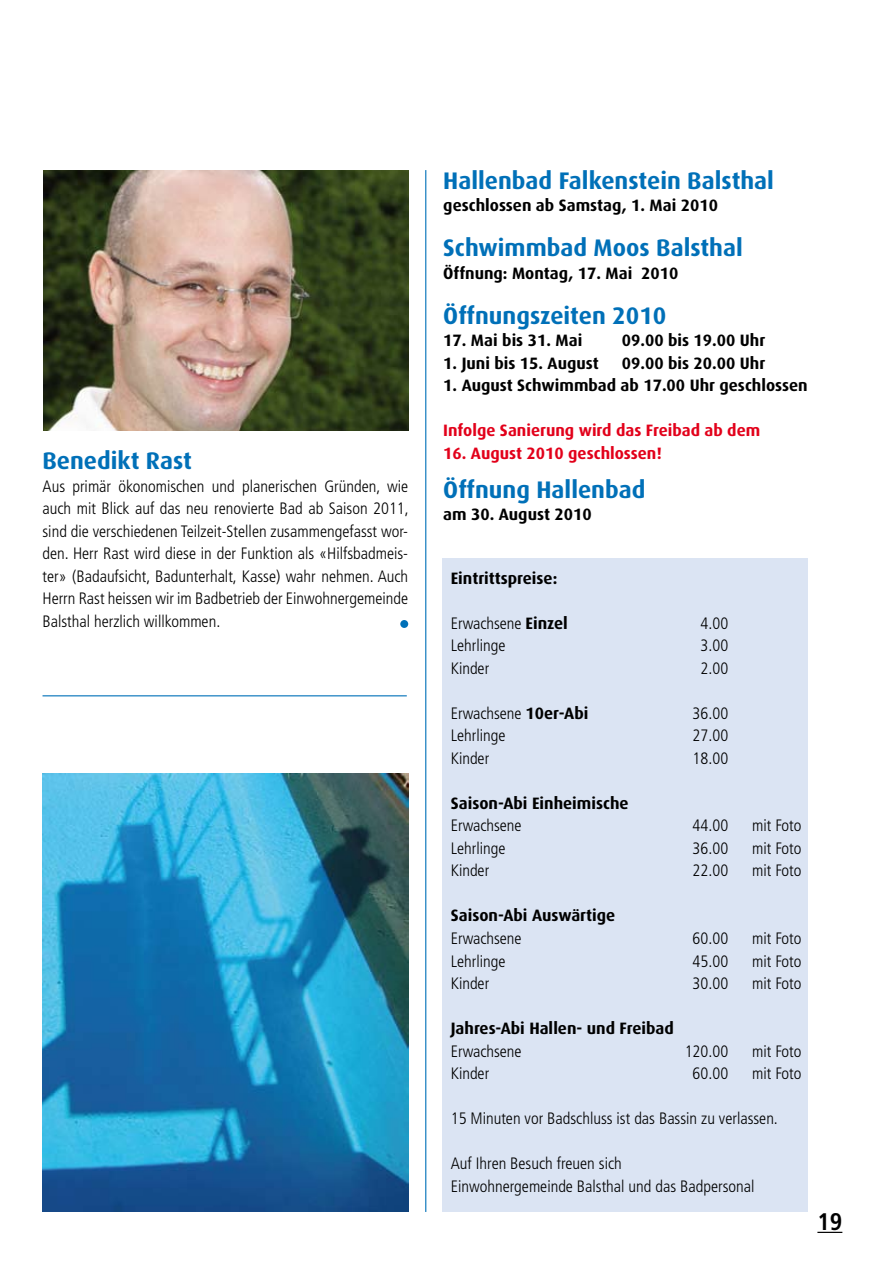
<style>
.page{position:relative;width:893px;height:1263px;background:#fff}
.page>*{position:absolute;margin:0;border:0;box-sizing:border-box;transform-origin:0 0}
.t1{font:700 24px "Dax";color:#0070b8}
.t2{font:700 condensed 24px "Frutiger";color:#000}
.t3{font:300 condensed 16.5px/22.5px "Frutiger";color:#000;text-align:justify}
.t4{font:700 16.5px "Dax";color:#000}
.t5{font:700 16.5px "Dax";color:#e2001a}
.s1{font-family:"Dax";font-weight:700;font-stretch:normal}
</style>
<div class="page">
<div style="left:442px;top:558px;width:366px;height:654px;background:#dbe4f3"></div>
<svg style="left:817px;top:1232px;width:25px;height:1px"></svg>
<img style="left:43px;top:170px;width:365px;height:261px">
<img style="left:43px;top:774px;width:365px;height:438px">
<hr style="left:425px;top:170px;width:1px;height:1042px;background:#0070b8">
<div style="left:400px;top:620px;width:8px;height:8px;background:#0070b8;border-radius:50%"></div>
<hr style="left:43px;top:695px;width:364px;height:1px;background:#0070b8">
<h1 class="t1" style="left:43px;top:447px;width:151px">Benedikt Rast</h1>
<p class="t3" style="left:43px;top:475px;width:368px">Aus primär ökonomischen und planerischen Gründen, wie auch mit Blick auf das neu renovierte Bad ab Saison 2011, sind die verschiedenen Teilzeit-Stellen zusammengefasst wor&shy;den. Herr Rast wird diese in der Funktion als «Hilfsbadmeis&shy;ter» (Badaufsicht, Badunterhalt, Kasse) wahr nehmen. Auch Herrn Rast heissen wir im Badbetrieb der Einwohnergemeinde Balsthal herzlich willkommen.</p>
<h1 class="t1" style="left:443px;top:167px;width:332px">Hallenbad Falkenstein Balsthal</h1>
<p class="t4" style="left:443px;top:196px;width:276px">geschlossen ab Samstag, 1. Mai 2010</p>
<h1 class="t1" style="left:443px;top:234px;width:301px">Schwimmbad Moos Balsthal</h1>
<p class="t4" style="left:443px;top:263px;width:237px">Öffnung: Montag, 17. Mai 2010</p>
<h1 class="t1" style="left:443px;top:302px;width:225px">Öffnungszeiten 2010</h1>
<p class="t4" style="left:443px;top:331px;width:140px">17. Mai bis 31. Mai</p>
<p class="t4" style="left:622px;top:331px;width:145px">09.00 bis 19.00 Uhr</p>
<p class="t4" style="left:443px;top:353px;width:157px">1. Juni bis 15. August</p>
<p class="t4" style="left:622px;top:353px;width:145px">09.00 bis 20.00 Uhr</p>
<p class="t4" style="left:443px;top:376px;width:366px">1. August Schwimmbad ab 17.00 Uhr geschlossen</p>
<p class="t5" style="left:443px;top:421px;width:318px">Infolge Sanierung wird das Freibad ab dem</p>
<p class="t5" style="left:443px;top:443px;width:220px">16. August 2010 geschlossen!</p>
<h1 class="t1" style="left:443px;top:476px;width:204px">Öffnung Hallenbad</h1>
<p class="t4" style="left:443px;top:505px;width:150px">am 30. August 2010</p>
<p class="t4" style="left:451px;top:569px;width:108px">Eintrittspreise:</p>
<p class="t3" style="left:451px;top:612px;width:119px">Erwachsene <span class="s1">Einzel</span></p>
<p class="t3" style="left:700px;top:612px;width:29px">4.00</p>
<p class="t3" style="left:451px;top:635px;width:56px">Lehrlinge</p>
<p class="t3" style="left:700px;top:635px;width:29px">3.00</p>
<p class="t3" style="left:451px;top:657px;width:40px">Kinder</p>
<p class="t3" style="left:700px;top:657px;width:29px">2.00</p>
<p class="t3" style="left:451px;top:702px;width:139px">Erwachsene <span class="s1">10er-Abi</span></p>
<p class="t3" style="left:693px;top:702px;width:37px">36.00</p>
<p class="t3" style="left:451px;top:725px;width:56px">Lehrlinge</p>
<p class="t3" style="left:693px;top:725px;width:37px">27.00</p>
<p class="t3" style="left:451px;top:747px;width:40px">Kinder</p>
<p class="t3" style="left:693px;top:747px;width:37px">18.00</p>
<p class="t4" style="left:451px;top:794px;width:179px">Saison-Abi Einheimische</p>
<p class="t3" style="left:451px;top:815px;width:72px">Erwachsene</p>
<p class="t3" style="left:693px;top:815px;width:37px">44.00</p>
<p class="t3" style="left:752px;top:815px;width:51px">mit Foto</p>
<p class="t3" style="left:451px;top:837px;width:56px">Lehrlinge</p>
<p class="t3" style="left:693px;top:837px;width:37px">36.00</p>
<p class="t3" style="left:752px;top:837px;width:51px">mit Foto</p>
<p class="t3" style="left:451px;top:860px;width:40px">Kinder</p>
<p class="t3" style="left:693px;top:860px;width:37px">22.00</p>
<p class="t3" style="left:752px;top:860px;width:51px">mit Foto</p>
<p class="t4" style="left:451px;top:906px;width:166px">Saison-Abi Auswärtige</p>
<p class="t3" style="left:451px;top:927px;width:72px">Erwachsene</p>
<p class="t3" style="left:693px;top:927px;width:37px">60.00</p>
<p class="t3" style="left:752px;top:927px;width:51px">mit Foto</p>
<p class="t3" style="left:451px;top:950px;width:56px">Lehrlinge</p>
<p class="t3" style="left:693px;top:950px;width:37px">45.00</p>
<p class="t3" style="left:752px;top:950px;width:51px">mit Foto</p>
<p class="t3" style="left:451px;top:972px;width:40px">Kinder</p>
<p class="t3" style="left:693px;top:972px;width:37px">30.00</p>
<p class="t3" style="left:752px;top:972px;width:51px">mit Foto</p>
<p class="t4" style="left:451px;top:1019px;width:225px">Jahres-Abi Hallen- und Freibad</p>
<p class="t3" style="left:451px;top:1040px;width:72px">Erwachsene</p>
<p class="t3" style="left:685px;top:1040px;width:45px">120.00</p>
<p class="t3" style="left:752px;top:1040px;width:51px">mit Foto</p>
<p class="t3" style="left:451px;top:1062px;width:40px">Kinder</p>
<p class="t3" style="left:693px;top:1062px;width:37px">60.00</p>
<p class="t3" style="left:752px;top:1062px;width:51px">mit Foto</p>
<p class="t3" style="left:451px;top:1107px;width:329px">15 Minuten vor Badschluss ist das Bassin zu verlassen.</p>
<p class="t3" style="left:451px;top:1152px;width:305px">Auf Ihren Besuch freuen sich<br>Einwohnergemeinde Balsthal und das Badpersonal</p>
<h1 class="t2" style="left:817px;top:1207px;width:26px">19</h1>
</div>
